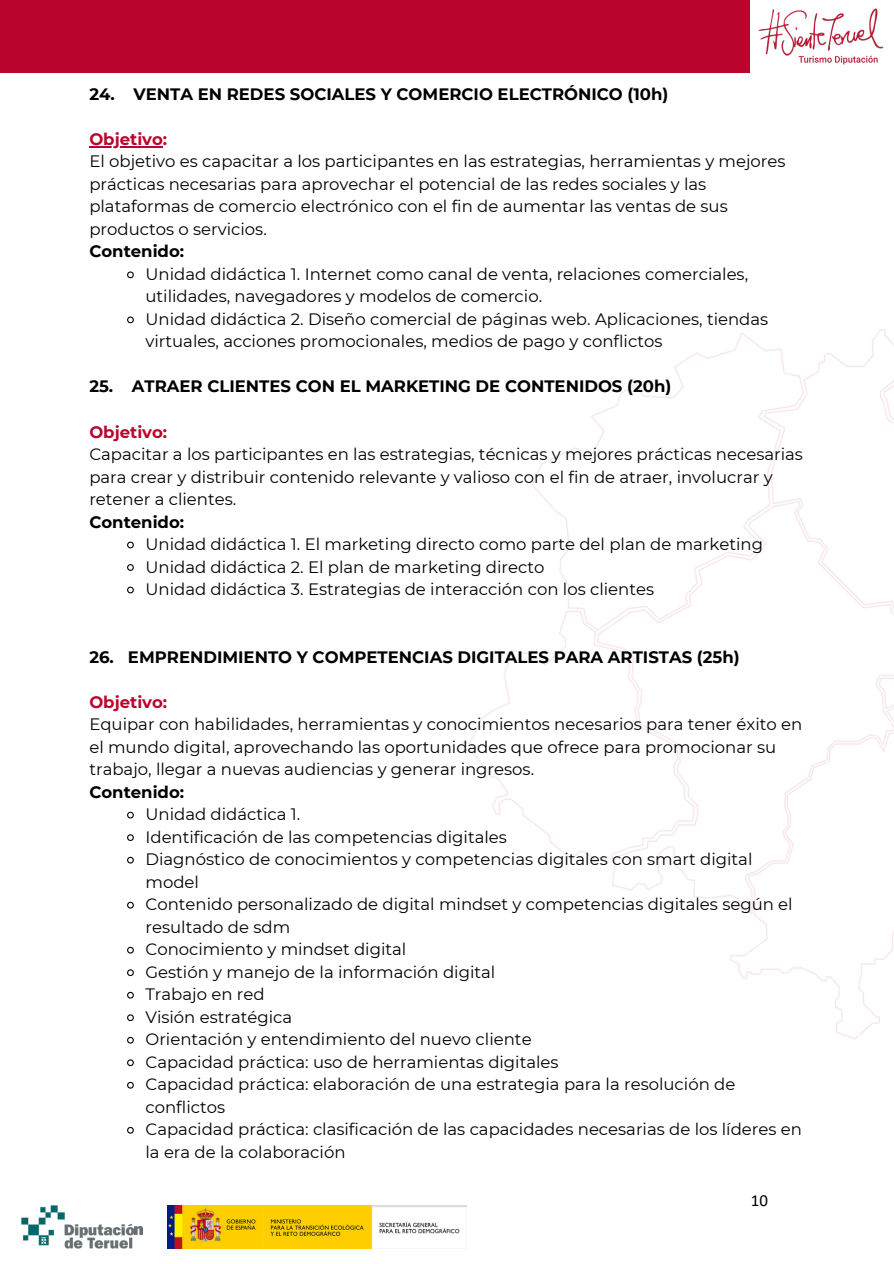
<style>
.page{position:relative;width:894px;height:1264px;background:#fff}
.page>*{position:absolute;margin:0;border:0;box-sizing:border-box;transform-origin:0 0}
.t1{font:16.8px "Calibri";color:#000}
.t2{font:16.5px/22.5px "Montserrat";color:#000}
.t3{font:700 16.5px "Montserrat";color:#000}
.t4{font:700 16.5px "Montserrat";color:#ba062e}
</style>
<div class="page">
<img style="left:461px;top:329px;width:432px;height:710px">
<hr style="left:89px;top:146px;width:74px;height:1px;background:#ba062e">
<svg style="left:127px;top:271px;width:7px;height:8px"></svg>
<svg style="left:127px;top:316px;width:7px;height:8px"></svg>
<svg style="left:127px;top:541px;width:7px;height:8px"></svg>
<svg style="left:127px;top:564px;width:7px;height:7px"></svg>
<svg style="left:127px;top:586px;width:7px;height:8px"></svg>
<svg style="left:127px;top:811px;width:7px;height:8px"></svg>
<svg style="left:127px;top:834px;width:7px;height:7px"></svg>
<svg style="left:127px;top:856px;width:7px;height:8px"></svg>
<svg style="left:127px;top:901px;width:7px;height:8px"></svg>
<svg style="left:127px;top:946px;width:7px;height:8px"></svg>
<svg style="left:127px;top:969px;width:7px;height:7px"></svg>
<svg style="left:127px;top:991px;width:7px;height:8px"></svg>
<svg style="left:127px;top:1014px;width:7px;height:7px"></svg>
<svg style="left:127px;top:1036px;width:7px;height:8px"></svg>
<svg style="left:127px;top:1059px;width:7px;height:7px"></svg>
<svg style="left:127px;top:1081px;width:7px;height:8px"></svg>
<svg style="left:127px;top:1126px;width:7px;height:8px"></svg>
<div style="left:0;top:0;width:749px;height:72px;background:#ba062e"></div>
<img style="left:758px;top:9px;width:125px;height:56px">
<img style="left:168px;top:1205px;width:298px;height:42px">
<img style="left:22px;top:1205px;width:112px;height:42px">
<svg style="left:134px;top:1226px;width:8px;height:8px"></svg>
<h1 class="t3" style="left:89px;top:84px;width:580px">24. VENTA EN REDES SOCIALES Y COMERCIO ELECTRÓNICO (10h)</h1>
<p class="t4" style="left:89px;top:129px;width:79px">Objetivo:</p>
<p class="t2" style="left:89px;top:150px;width:697px">El objetivo es capacitar a los participantes en las estrategias, herramientas y mejores prácticas necesarias para aprovechar el potencial de las redes sociales y las plataformas de comercio electrónico con el fin de aumentar las ventas de sus productos o servicios.</p>
<p class="t3" style="left:89px;top:241px;width:96px">Contenido:</p>
<p class="t2" style="left:145px;top:263px;width:604px">Unidad didáctica 1. Internet como canal de venta, relaciones comerciales, utilidades, navegadores y modelos de comercio.</p>
<p class="t2" style="left:145px;top:308px;width:624px">Unidad didáctica 2. Diseño comercial de páginas web. Aplicaciones, tiendas virtuales, acciones promocionales, medios de pago y conflictos</p>
<h1 class="t3" style="left:89px;top:376px;width:583px">25. ATRAER CLIENTES CON EL MARKETING DE CONTENIDOS (20h)</h1>
<p class="t4" style="left:89px;top:421px;width:79px">Objetivo:</p>
<p class="t2" style="left:89px;top:443px;width:715px">Capacitar a los participantes en las estrategias, técnicas y mejores prácticas necesarias para crear y distribuir contenido relevante y valioso con el fin de atraer, involucrar y retener a clientes.</p>
<p class="t3" style="left:89px;top:511px;width:96px">Contenido:</p>
<p class="t2" style="left:145px;top:533px;width:619px">Unidad didáctica 1. El marketing directo como parte del plan de marketing</p>
<p class="t2" style="left:145px;top:555px;width:400px">Unidad didáctica 2. El plan de marketing directo</p>
<p class="t2" style="left:145px;top:578px;width:510px">Unidad didáctica 3. Estrategias de interacción con los clientes</p>
<h1 class="t3" style="left:89px;top:646px;width:651px">26. EMPRENDIMIENTO Y COMPETENCIAS DIGITALES PARA ARTISTAS (25h)</h1>
<p class="t4" style="left:89px;top:691px;width:79px">Objetivo:</p>
<p class="t2" style="left:89px;top:713px;width:714px">Equipar con habilidades, herramientas y conocimientos necesarios para tener éxito en el mundo digital, aprovechando las oportunidades que ofrece para promocionar su trabajo, llegar a nuevas audiencias y generar ingresos.</p>
<p class="t3" style="left:89px;top:781px;width:96px">Contenido:</p>
<p class="t2" style="left:145px;top:803px;width:156px">Unidad didáctica 1.</p>
<p class="t2" style="left:145px;top:825px;width:363px">Identificación de las competencias digitales</p>
<p class="t2" style="left:145px;top:848px;width:608px">Diagnóstico de conocimientos y competencias digitales con smart digital model</p>
<p class="t2" style="left:145px;top:893px;width:648px">Contenido personalizado de digital mindset y competencias digitales según el resultado de sdm</p>
<p class="t2" style="left:145px;top:938px;width:262px">Conocimiento y mindset digital</p>
<p class="t2" style="left:145px;top:960px;width:351px">Gestión y manejo de la información digital</p>
<p class="t2" style="left:145px;top:983px;width:121px">Trabajo en red</p>
<p class="t2" style="left:145px;top:1005px;width:148px">Visión estratégica</p>
<p class="t2" style="left:145px;top:1028px;width:387px">Orientación y entendimiento del nuevo cliente</p>
<p class="t2" style="left:145px;top:1050px;width:414px">Capacidad práctica: uso de herramientas digitales</p>
<p class="t2" style="left:145px;top:1073px;width:591px">Capacidad práctica: elaboración de una estrategia para la resolución de conflictos</p>
<p class="t2" style="left:145px;top:1118px;width:657px">Capacidad práctica: clasificación de las capacidades necesarias de los líderes en la era de la colaboración</p>
<p class="t1" style="left:750px;top:1192px;width:19px">10</p>
</div>
